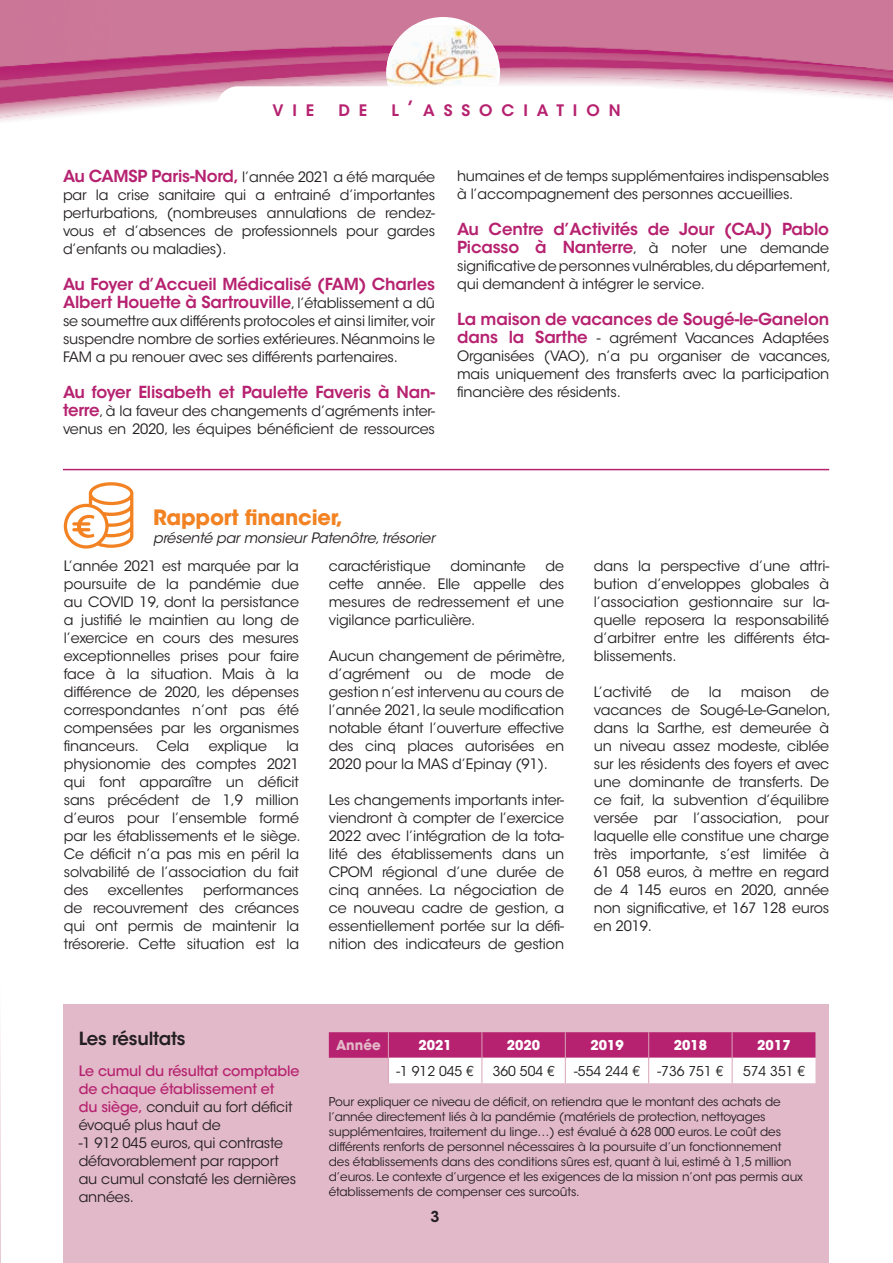
<style>
.page{position:relative;width:893px;height:1263px;background:#fff}
.page>*{position:absolute;margin:0;border:0;box-sizing:border-box;transform-origin:0 0}
.t1{font:700 21px "ITC Avant Garde Std";letter-spacing:-.01em;color:#f28222}
.t2{font:600 18px "ITC Avant Garde Std";letter-spacing:-.01em;color:#231f20}
.t3{font:600 16.5px/18px "ITC Avant Garde Std";letter-spacing:-.01em;color:#b62270}
._0_rubrique{font:600 15.75px "ITC Avant Garde Std";letter-spacing:.565em;color:#b62270}
.t4{font:600 15px "ITC Avant Garde Std";color:#231f20}
.t5{font:14.25px/18px "ITC Avant Garde Std";letter-spacing:-.01em;color:#231f20;text-align:justify}
.t6{font:italic 14.25px "ITC Avant Garde Std";letter-spacing:-.01em;color:#231f20}
.t7{font:13.5px "ITC Avant Garde Std";color:#231f20}
.t8{font:700 13.5px "ITC Avant Garde Std";color:#fff}
.t9{font:700 13.5px "ITC Avant Garde Std";color:#e2b9c8}
.t10{font:12px/15px "ITC Avant Garde Std";letter-spacing:-.01em;color:#231f20}
.s1{font-size:21px}
.s2{font-weight:600;font-size:16.5px;color:#b62270}
.s3{font-weight:400;font-size:14.25px;color:#231f20}
.s4{font-weight:500;color:#b62270}
</style>
<div class="page">
<div style="left:64px;top:1005px;width:765px;height:258px;background:#e2b9c8"></div>
<svg style="left:0;top:983px;width:1px;height:280px"></svg>
<img style="left:0;top:0;width:1px;height:122px">
<img style="left:1px;top:0;width:892px;height:122px">
<div style="left:386px;top:17px;width:114px;height:111px;background:#fff;border-radius:50%"></div>
<img style="left:386px;top:25px;width:112px;height:61px">
<div style="left:217px;top:86px;width:449px;height:43px;background:#fff;border-radius:21px"></div>
<hr style="left:63px;top:469px;width:766px;height:1px;background:#b62270">
<svg style="left:329px;top:1032px;width:486px;height:51px;background:#d88cb4"></svg>
<svg style="left:64px;top:482px;width:69px;height:67px"></svg>
<p class="_0_rubrique" style="left:272px;top:100px;width:43px">VIE</p>
<p class="_0_rubrique" style="left:338px;top:100px;width:30px">D E</p>
<p class="_0_rubrique" style="left:391px;top:100px;width:231px">L<span class="s1">’</span>ASSOCIATION</p>
<p class="t5" style="left:63px;top:168px;width:374px"><span class="s2">Au CAMSP Paris-Nord,</span> l’année 2021 a été marquée par la crise sanitaire qui a entrainé d’importantes perturbations, (nombreuses annulations de rendez&shy;vous et d’absences de professionnels pour gardes d’enfants ou maladies).</p>
<p class="t3" style="left:63px;top:275px;width:374px">Au Foyer d’Accueil Médicalisé (FAM) Charles<br>Albert Houette à Sartrouville<span class="s3">, l’établissement a dû</span></p>
<p class="t5" style="left:63px;top:312px;width:374px">se soumettre aux différents protocoles et ainsi limiter, voir suspendre nombre de sorties extérieures. Néanmoins le FAM a pu renouer avec ses différents partenaires.</p>
<p class="t3" style="left:63px;top:383px;width:374px">Au foyer Elisabeth et Paulette Faveris à Nan-</p>
<p class="t5" style="left:63px;top:402px;width:374px"><span class="s2">terre</span>, à la faveur des changements d’agréments inter&shy;venus en 2020, les équipes bénéficient de ressources</p>
<p class="t5" style="left:457px;top:167px;width:374px">humaines et de temps supplémentaires indispensables à l’accompagnement des personnes accueillies.</p>
<p class="t3" style="left:457px;top:220px;width:374px">Au Centre d’Activités de Jour (CAJ) Pablo</p>
<p class="t5" style="left:457px;top:239px;width:375px"><span class="s2">Picasso à Nanterre</span>, à noter une demande significative de personnes vulnérables,du département, qui demandent à intégrer le service.</p>
<p class="t3" style="left:457px;top:310px;width:374px">La maison de vacances de Sougé-le-Ganelon</p>
<p class="t5" style="left:457px;top:329px;width:375px"><span class="s2">dans la Sarthe</span> - agrément Vacances Adaptées Organisées (VAO), n’a pu organiser de vacances, mais uniquement des transferts avec la participation financière des résidents.</p>
<p class="t1" style="left:153px;top:504px;width:192px">Rapport financier,</p>
<p class="t6" style="left:153px;top:529px;width:283px">présenté par monsieur Patenôtre, trésorier</p>
<p class="t5" style="left:64px;top:557px;width:237px">L’année 2021 est marquée par la poursuite de la pandémie due au COVID 19, dont la persistance a justifié le maintien au long de l’exercice en cours des mesures exceptionnelles prises pour faire face à la situation. Mais à la différence de 2020, les dépenses correspondantes n’ont pas été compensées par les organismes financeurs. Cela</p>
<p class="t5" style="left:64px;top:737px;width:238px;text-indent:223px">la physionomie des comptes 2021 qui font apparaître un déficit sans précédent de 1,9 million d’euros pour l’ensemble formé par les établissements et le siège.<br>Ce déficit n’a pas mis en péril la solvabilité de l’association du fait des</p>
<p class="t5" style="left:209px;top:737px;width:60px">explique</p>
<p class="t5" style="left:64px;top:881px;width:237px;text-indent:139px">performances de recouvrement des créances qui ont permis de maintenir la trésorerie. Cette situation est la</p>
<p class="t5" style="left:108px;top:881px;width:77px">excellentes</p>
<p class="t5" style="left:329px;top:557px;width:103px">caractéristique</p>
<p class="t5" style="left:450px;top:557px;width:77px">dominante</p>
<p class="t5" style="left:329px;top:557px;width:237px;text-indent:217px">de cette année. Elle appelle des mesures de redressement et une vigilance particulière.</p>
<p class="t5" style="left:329px;top:647px;width:238px">Aucun changement de périmètre, d’agrément ou de mode de gestion n’est intervenu au cours de l’année 2021, la seule modification notable étant l’ouverture effective des cinq places autorisées en 2020 pour la MAS d’Epinay (91).</p>
<p class="t5" style="left:329px;top:791px;width:237px">Les changements importants inter&shy;viendront à compter de l’exercice 2022 avec l’intégration de la tota&shy;lité des établissements dans un CPOM régional d’une durée de cinq années. La négociation de ce nouveau cadre de gestion, a essentiellement portée sur la défi&shy;nition des indicateurs de gestion</p>
<p class="t5" style="left:594px;top:557px;width:237px">dans la perspective d’une attri&shy;bution d’enveloppes globales à l’association gestionnaire sur la&shy;quelle reposera la responsabilité d’arbitrer entre les différents éta&shy;blissements.</p>
<p class="t5" style="left:594px;top:683px;width:59px">L’activité</p>
<p class="t5" style="left:671px;top:683px;width:20px">de</p>
<p class="t5" style="left:709px;top:683px;width:14px">la</p>
<p class="t5" style="left:741px;top:683px;width:52px">maison</p>
<p class="t5" style="left:594px;top:683px;width:238px;text-indent:217px">de vacances de Sougé-Le-Ganelon, dans la Sarthe, est demeurée à un niveau assez modeste, ciblée sur les résidents des foyers et avec une dominante de transferts. De ce fait, la subvention d’équilibre versée par l’association, pour laquelle elle constitue une charge très importante, s’est limitée à 61 058 euros, à mettre en regard de 4 145 euros en 2020, année non significative, et 167 128 euros en 2019.</p>
<p class="t2" style="left:79px;top:1026px;width:108px">Les résultats</p>
<p class="t5" style="left:79px;top:1062px;width:222px;text-align:left"><span class="s4">Le cumul du résultat comptable de chaque établissement et<br>du siège,</span> conduit au fort déficit évoqué plus haut de<br>-1 912 045 euros, qui contraste défavorablement par rapport au cumul constaté les dernières années.</p>
<p class="t9" style="left:336px;top:1036px;width:46px">Année</p>
<p class="t8" style="left:418px;top:1036px;width:35px">2021</p>
<p class="t8" style="left:507px;top:1036px;width:35px">2020</p>
<p class="t8" style="left:590px;top:1036px;width:35px">2019</p>
<p class="t8" style="left:674px;top:1036px;width:35px">2018</p>
<p class="t8" style="left:757px;top:1036px;width:35px">2017</p>
<p class="t7" style="left:397px;top:1062px;width:79px">-1 912 045 €</p>
<p class="t7" style="left:493px;top:1062px;width:63px">360 504 €</p>
<p class="t7" style="left:574px;top:1062px;width:67px">-554 244 €</p>
<p class="t7" style="left:658px;top:1062px;width:67px">-736 751 €</p>
<p class="t7" style="left:743px;top:1062px;width:63px">574 351 €</p>
<p class="t10" style="left:329px;top:1094px;width:476px">Pour expliquer ce niveau de déficit, on retiendra que le montant des achats de l’année directement liés à la pandémie (matériels de protection, nettoyages supplémentaires, traitement du linge…) est évalué à 628 000 euros. Le coût des différents renforts de personnel nécessaires à la poursuite d’un fonctionnement des établissements dans des conditions sûres est, quant à lui, estimé à 1,5 million d’euros. Le contexte d’urgence et les exigences de la mission n’ont pas permis aux établissements de compenser ces surcoûts.</p>
<p class="t4" style="left:431px;top:1207px;width:11px">3</p>
</div>
